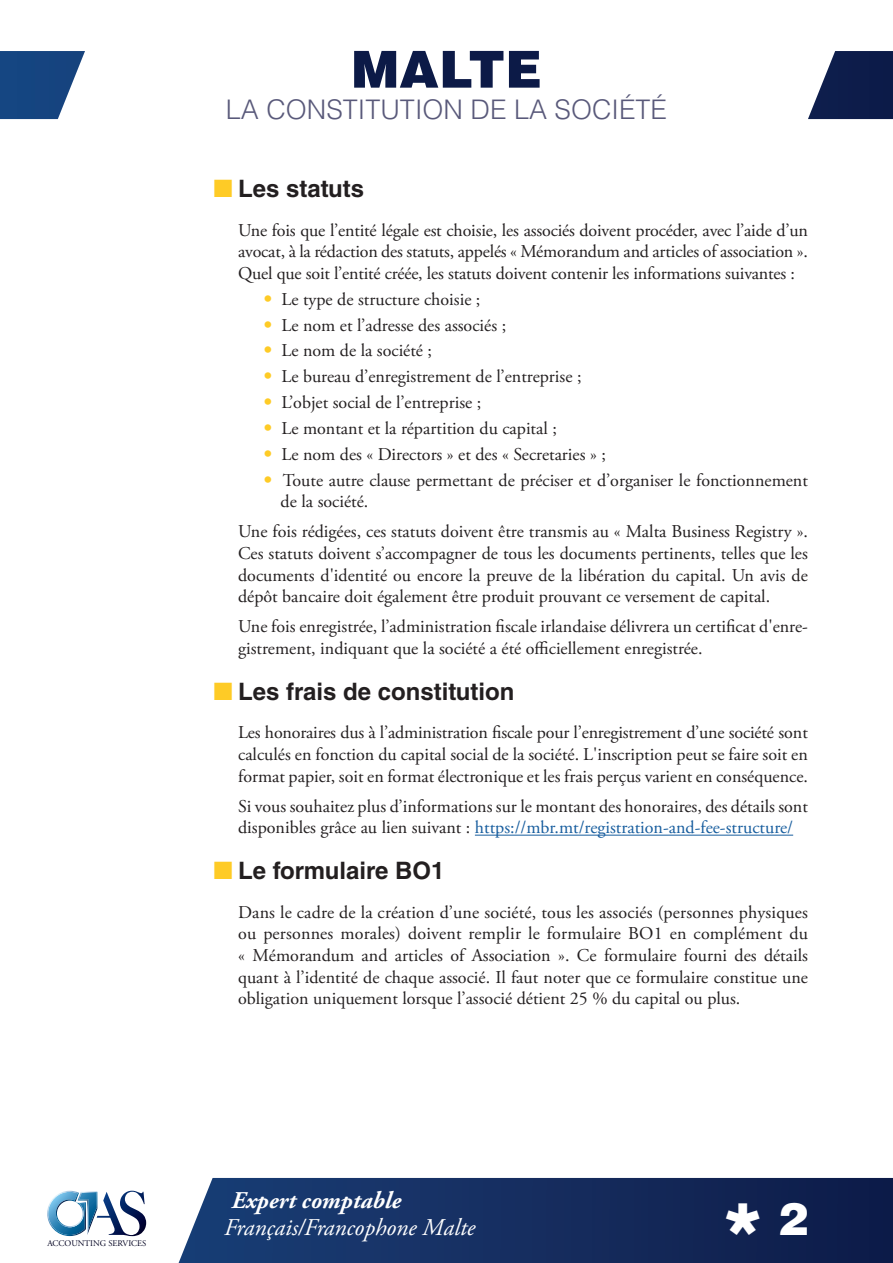
<style>
.page{position:relative;width:893px;height:1263px;background:#fff}
.page>*{position:absolute;margin:0;border:0;box-sizing:border-box;transform-origin:0 0}
.Titre_1{font:900 51px "Helvetica LT Std";color:#0c1a47}
.t1{font:900 45px "Helvetica LT Std";color:#fff}
.Titre_2{font:300 27px "Helvetica LT Std";color:#59597a}
.Sous-titre_2{font:700 24px "Helvetica LT Std";color:#231f20}
.Sous-titre_1{font:italic 24px/27px "Adobe Garamond Pro";color:#fff}
.Paragraphe_1_A{font:18px/21.6px "Adobe Garamond Pro";color:#231f20;text-align:justify}
.Paragraphe_1_B{font:18px/21.6px "Adobe Garamond Pro";color:#231f20}
.Paragraphe_2_Titre_R{font:18px/21.6px "Adobe Garamond Pro";color:#231f20}
.t2{font:8.55px "Adobe Garamond Pro";color:#000020}
.s1{font-family:"Helvetica LT Std";font-weight:300;color:#fecb26}
.s2{color:#175d9e}
.s3{font-weight:700}
</style>
<div class="page">
<svg style="left:47px;top:1191px;width:99px;height:45px"></svg>
<svg style="left:179px;top:1178px;width:714px;height:85px;background:#1a3263"></svg>
<svg style="left:808px;top:51px;width:85px;height:68px"></svg>
<svg style="left:0;top:51px;width:85px;height:68px"></svg>
<hr style="left:475px;top:835px;width:318px;height:1px;background:#175d9e">
<svg style="left:726px;top:1201px;width:34px;height:33px"></svg>
<p class="t2" style="left:47px;top:1238px;width:101px">ACCOUNTING SERVICES</p>
<p class="Titre_1" style="left:351px;top:36px;width:192px">MALTE</p>
<p class="Titre_2" style="left:226px;top:93px;width:443px">LA CONSTITUTION DE LA SOCIÉTÉ</p>
<p class="Sous-titre_2" style="left:238px;top:174px;width:128px">Les statuts</p>
<p class="Paragraphe_1_A" style="left:238px;top:220px;width:571px">Une fois que l’entité légale est choisie, les associés doivent procéder, avec l’aide d’un avocat, à la rédaction des statuts, appelés « Mémorandum and articles of association ».<br>Quel que soit l’entité créée, les statuts doivent contenir les informations suivantes :</p>
<p class="Paragraphe_2_Titre_R" style="left:264px;top:289px;width:218px"><span class="s1">•</span> Le type de structure choisie ;</p>
<p class="Paragraphe_2_Titre_R" style="left:264px;top:315px;width:244px"><span class="s1">•</span> Le nom et l’adresse des associés ;</p>
<p class="Paragraphe_2_Titre_R" style="left:264px;top:341px;width:170px"><span class="s1">•</span> Le nom de la société ;</p>
<p class="Paragraphe_2_Titre_R" style="left:264px;top:366px;width:319px"><span class="s1">•</span> Le bureau d’enregistrement de l’entreprise ;</p>
<p class="Paragraphe_2_Titre_R" style="left:264px;top:392px;width:219px"><span class="s1">•</span> L’objet social de l’entreprise ;</p>
<p class="Paragraphe_2_Titre_R" style="left:264px;top:418px;width:295px"><span class="s1">•</span> Le montant et la répartition du capital ;</p>
<p class="Paragraphe_2_Titre_R" style="left:264px;top:444px;width:344px"><span class="s1">•</span> Le nom des « Directors » et des « Secretaries » ;</p>
<p class="Paragraphe_2_Titre_R" style="left:281px;top:470px;width:529px;text-indent:-17px"><span class="s1">•</span> Toute autre clause permettant de préciser et d’organiser le fonctionnement de la société.</p>
<p class="Paragraphe_1_B" style="left:238px;top:522px;width:571px;text-align:justify">Une fois rédigées, ces statuts doivent être transmis au « Malta Business Registry ».<br>Ces statuts doivent s’accompagner de tous les documents pertinents, telles que les documents d'identité ou encore la preuve de la libération du capital. Un avis de dépôt bancaire doit également être produit prouvant ce versement de capital.</p>
<p class="Paragraphe_1_B" style="left:238px;top:616px;width:571px">Une fois enregistrée, l’administration fiscale irlandaise délivrera un certificat d'enre&shy;gistrement, indiquant que la société a été officiellement enregistrée.</p>
<p class="Sous-titre_2" style="left:238px;top:677px;width:278px">Les frais de constitution</p>
<p class="Paragraphe_1_A" style="left:238px;top:722px;width:571px">Les honoraires dus à l’administration fiscale pour l’enregistrement d’une société sont calculés en fonction du capital social de la société. L'inscription peut se faire soit en format papier, soit en format électronique et les frais perçus varient en conséquence.</p>
<p class="Paragraphe_1_B" style="left:238px;top:796px;width:571px">Si vous souhaitez plus d’informations sur le montant des honoraires, des détails sont disponibles grâce au lien suivant : <span class="s2">https://mbr.mt/registration-and-fee-structure/</span></p>
<p class="Sous-titre_2" style="left:238px;top:856px;width:208px">Le formulaire BO1</p>
<p class="Paragraphe_1_A" style="left:238px;top:902px;width:571px">Dans le cadre de la création d’une société, tous les associés (personnes physiques ou personnes morales) doivent remplir le formulaire BO1 en complément du « Mémorandum and articles of Association ». Ce formulaire fourni des détails quant à l’identité de chaque associé. Il faut noter que ce formulaire constitue une obligation uniquement lorsque l’associé détient 25 % du capital ou plus.</p>
<p class="Sous-titre_1" style="left:224px;top:1188px;width:253px;text-indent:8px"><span class="s3">Expert comptable<br></span>Français/Francophone Malte</p>
<p class="t1" style="left:778px;top:1189px;width:32px">2</p>
</div>
